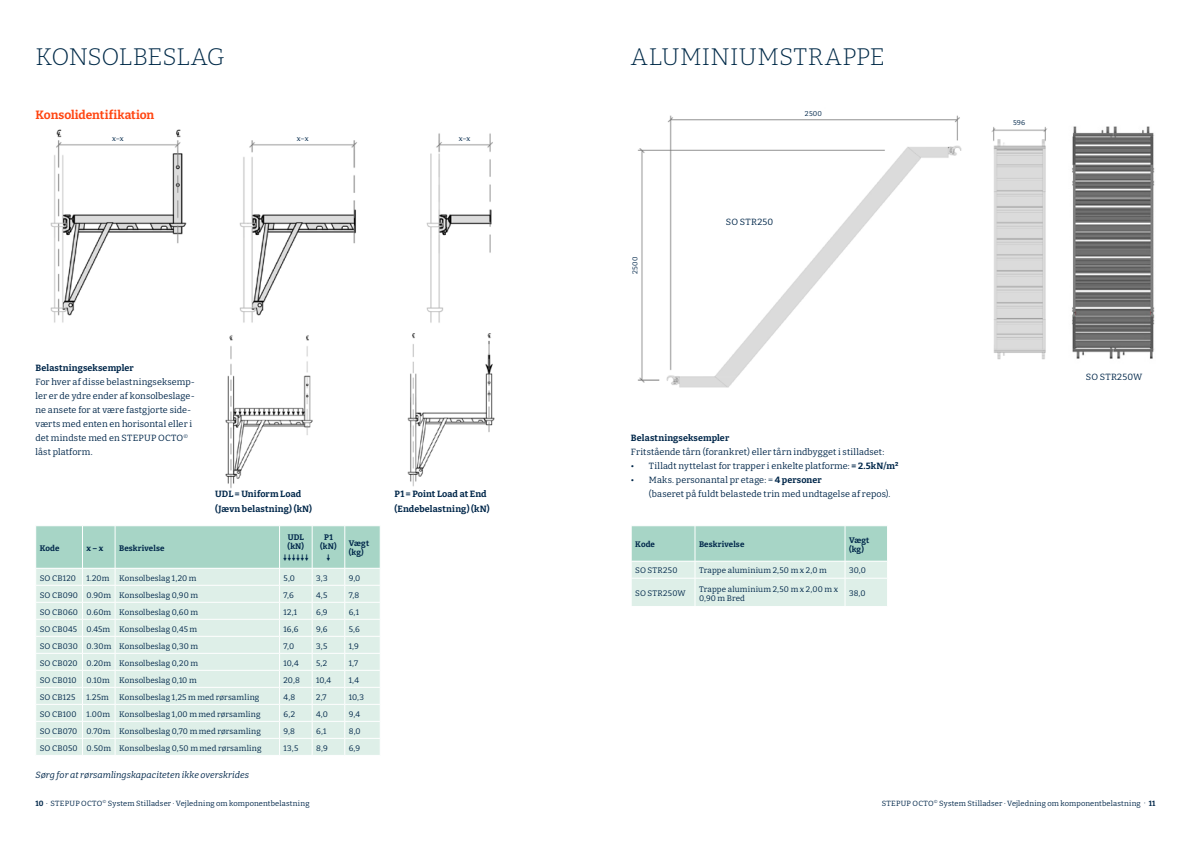
<style>
.page{position:relative;width:1191px;height:842px;background:#fff}
.page>*{position:absolute;margin:0;border:0;box-sizing:border-box;transform-origin:0 0}
.Overskrift{font:300 24px "Bitter";color:#002a48}
.Overskrift-2{font:300 24px "Bitter";letter-spacing:-.025em;color:#002a48}
.Rubrik_Niveau_3{font:700 12px "Bitter";letter-spacing:-.005em;color:#ff4612}
.Brødtekst{font:9px/14px "Bitter";letter-spacing:.01em;color:#00274a}
.Rubrik_niveau_4{font:700 9px/14px "Bitter";letter-spacing:.015em;color:#00274a}
.Brødtekst-2{font:italic 9px "Bitter";letter-spacing:.005em;color:#00274a}
.Product_code{font:9px "Bitter";letter-spacing:.02em;color:#00274a}
.Brødtekst-3{font:8px/9px "Bitter";letter-spacing:.015em;color:#00274a}
.Brødtekst-4{font:700 8px/9px "Bitter";letter-spacing:.015em;color:#00274a}
.t1{font:7.5px "Bitter";letter-spacing:.02em;color:#00274a}
.Brødtekst-5{font:7px "Bitter";letter-spacing:.025em;color:#00274a}
.s1{font-weight:700}
</style>
<div class="page">
<img style="left:50px;top:129px;width:137px;height:194px">
<img style="left:225px;top:335px;width:88px;height:153px">
<img style="left:407px;top:333px;width:88px;height:154px">
<img style="left:637px;top:115px;width:325px;height:273px">
<img style="left:991px;top:127px;width:57px;height:233px">
<img style="left:1072px;top:126px;width:83px;height:233px">
<svg style="left:631px;top:526px;width:256px;height:80px;background:#c7e4da"></svg>
<div style="left:108px;top:134px;width:21px;height:9px;background:#fff"></div>
<img style="left:239px;top:140px;width:118px;height:183px">
<div style="left:291px;top:134px;width:21px;height:9px;background:#fff"></div>
<img style="left:426px;top:133px;width:67px;height:190px">
<div style="left:455px;top:134px;width:21px;height:9px;background:#fff"></div>
<div style="left:800px;top:109px;width:27px;height:9px;background:#fff"></div>
<div style="left:1006px;top:120px;width:27px;height:9px;background:#fff"></div>
<div style="left:631px;top:253px;width:10px;height:25px;background:#fff"></div>
<svg style="left:36px;top:526px;width:344px;height:229px;background:#d6ebe3"></svg>
<p class="Overskrift-2" style="left:35px;top:41px;width:191px">KONSOLBESLAG</p>
<p class="Rubrik_Niveau_3" style="left:35px;top:108px;width:120px">Konsolidentifikation</p>
<p class="Brødtekst-5" style="left:112px;top:134px;width:13px">x–x</p>
<p class="Brødtekst-5" style="left:297px;top:134px;width:13px">x–x</p>
<p class="Brødtekst-5" style="left:459px;top:134px;width:13px">x–x</p>
<p class="Rubrik_niveau_4" style="left:35px;top:361px;width:100px">Belastningseksempler</p>
<p class="Brødtekst" style="left:35px;top:375px;width:161px">For hver af disse belastningseksemp&shy;ler er de ydre ender af konsolbeslage&shy;ne ansete for at være fastgjorte side&shy;værts med enten en horisontal eller i det mindste med en STEPUP OCTO<sup>© </sup>låst platform.</p>
<p class="Brødtekst-4" style="left:40px;top:543px;width:21px">Kode</p>
<p class="Brødtekst-4" style="left:86px;top:543px;width:18px">x – x</p>
<p class="Brødtekst-4" style="left:119px;top:543px;width:47px">Beskrivelse</p>
<p class="Rubrik_niveau_4" style="left:215px;top:487px;width:99px">UDL = Uniform Load (Jævn belastning) (kN)</p>
<p class="Rubrik_niveau_4" style="left:394px;top:487px;width:96px">P1 = Point Load at End (Endebelastning) (kN)</p>
<p class="Brødtekst-4" style="left:288px;top:533px;width:18px">UDL</p>
<p class="Brødtekst-4" style="left:288px;top:542px;width:18px">(kN)</p>
<p class="Brødtekst-4" style="left:320px;top:533px;width:18px;text-align:center">P1 (kN)</p>
<p class="Brødtekst-4" style="left:349px;top:539px;width:22px">Vægt (kg)</p>
<p class="Brødtekst-3" style="left:40px;top:573px;width:38px">SO CB120</p>
<p class="Brødtekst-3" style="left:86px;top:573px;width:25px">1.20m</p>
<p class="Brødtekst-3" style="left:119px;top:573px;width:79px">Konsolbeslag 1,20 m</p>
<p class="Brødtekst-3" style="left:283px;top:573px;width:13px">5,0</p>
<p class="Brødtekst-3" style="left:316px;top:573px;width:13px">3,3</p>
<p class="Brødtekst-3" style="left:349px;top:573px;width:13px">9,0</p>
<p class="Brødtekst-3" style="left:40px;top:590px;width:40px">SO CB090</p>
<p class="Brødtekst-3" style="left:86px;top:590px;width:26px">0.90m</p>
<p class="Brødtekst-3" style="left:119px;top:590px;width:80px">Konsolbeslag 0,90 m</p>
<p class="Brødtekst-3" style="left:283px;top:590px;width:12px">7,6</p>
<p class="Brødtekst-3" style="left:316px;top:590px;width:13px">4,5</p>
<p class="Brødtekst-3" style="left:349px;top:590px;width:12px">7,8</p>
<p class="Brødtekst-3" style="left:40px;top:607px;width:40px">SO CB060</p>
<p class="Brødtekst-3" style="left:86px;top:607px;width:26px">0.60m</p>
<p class="Brødtekst-3" style="left:119px;top:607px;width:81px">Konsolbeslag 0,60 m</p>
<p class="Brødtekst-3" style="left:283px;top:607px;width:15px">12,1</p>
<p class="Brødtekst-3" style="left:316px;top:607px;width:13px">6,9</p>
<p class="Brødtekst-3" style="left:349px;top:607px;width:12px">6,1</p>
<p class="Brødtekst-3" style="left:40px;top:624px;width:39px">SO CB045</p>
<p class="Brødtekst-3" style="left:86px;top:624px;width:25px">0.45m</p>
<p class="Brødtekst-3" style="left:119px;top:624px;width:80px">Konsolbeslag 0,45 m</p>
<p class="Brødtekst-3" style="left:283px;top:624px;width:16px">16,6</p>
<p class="Brødtekst-3" style="left:316px;top:624px;width:13px">9,6</p>
<p class="Brødtekst-3" style="left:349px;top:624px;width:13px">5,6</p>
<p class="Brødtekst-3" style="left:40px;top:641px;width:40px">SO CB030</p>
<p class="Brødtekst-3" style="left:86px;top:641px;width:26px">0.30m</p>
<p class="Brødtekst-3" style="left:119px;top:641px;width:81px">Konsolbeslag 0,30 m</p>
<p class="Brødtekst-3" style="left:283px;top:641px;width:12px">7,0</p>
<p class="Brødtekst-3" style="left:316px;top:641px;width:13px">3,5</p>
<p class="Brødtekst-3" style="left:349px;top:641px;width:12px">1,9</p>
<p class="Brødtekst-3" style="left:40px;top:658px;width:39px">SO CB020</p>
<p class="Brødtekst-3" style="left:86px;top:658px;width:26px">0.20m</p>
<p class="Brødtekst-3" style="left:119px;top:658px;width:80px">Konsolbeslag 0,20 m</p>
<p class="Brødtekst-3" style="left:283px;top:658px;width:17px">10,4</p>
<p class="Brødtekst-3" style="left:316px;top:658px;width:13px">5,2</p>
<p class="Brødtekst-3" style="left:349px;top:658px;width:11px">1,7</p>
<p class="Brødtekst-3" style="left:40px;top:675px;width:38px">SO CB010</p>
<p class="Brødtekst-3" style="left:86px;top:675px;width:25px">0.10m</p>
<p class="Brødtekst-3" style="left:119px;top:675px;width:79px">Konsolbeslag 0,10 m</p>
<p class="Brødtekst-3" style="left:283px;top:675px;width:18px">20,8</p>
<p class="Brødtekst-3" style="left:316px;top:675px;width:17px">10,4</p>
<p class="Brødtekst-3" style="left:349px;top:675px;width:12px">1,4</p>
<p class="Brødtekst-3" style="left:40px;top:692px;width:37px">SO CB125</p>
<p class="Brødtekst-3" style="left:86px;top:692px;width:24px">1.25m</p>
<p class="Brødtekst-3" style="left:119px;top:692px;width:142px">Konsolbeslag 1,25 m med rørsamling</p>
<p class="Brødtekst-3" style="left:283px;top:692px;width:13px">4,8</p>
<p class="Brødtekst-3" style="left:316px;top:692px;width:12px">2,7</p>
<p class="Brødtekst-3" style="left:349px;top:692px;width:17px">10,3</p>
<p class="Brødtekst-3" style="left:40px;top:709px;width:38px">SO CB100</p>
<p class="Brødtekst-3" style="left:86px;top:709px;width:25px">1.00m</p>
<p class="Brødtekst-3" style="left:119px;top:709px;width:143px">Konsolbeslag 1,00 m med rørsamling</p>
<p class="Brødtekst-3" style="left:283px;top:709px;width:13px">6,2</p>
<p class="Brødtekst-3" style="left:316px;top:709px;width:13px">4,0</p>
<p class="Brødtekst-3" style="left:349px;top:709px;width:13px">9,4</p>
<p class="Brødtekst-3" style="left:40px;top:726px;width:39px">SO CB070</p>
<p class="Brødtekst-3" style="left:86px;top:726px;width:25px">0.70m</p>
<p class="Brødtekst-3" style="left:119px;top:726px;width:143px">Konsolbeslag 0,70 m med rørsamling</p>
<p class="Brødtekst-3" style="left:283px;top:726px;width:13px">9,8</p>
<p class="Brødtekst-3" style="left:316px;top:726px;width:12px">6,1</p>
<p class="Brødtekst-3" style="left:349px;top:726px;width:13px">8,0</p>
<p class="Brødtekst-3" style="left:40px;top:743px;width:39px">SO CB050</p>
<p class="Brødtekst-3" style="left:86px;top:743px;width:26px">0.50m</p>
<p class="Brødtekst-3" style="left:119px;top:743px;width:144px">Konsolbeslag 0,50 m med rørsamling</p>
<p class="Brødtekst-3" style="left:283px;top:743px;width:16px">13,5</p>
<p class="Brødtekst-3" style="left:316px;top:743px;width:13px">8,9</p>
<p class="Brødtekst-3" style="left:349px;top:743px;width:13px">6,9</p>
<p class="Brødtekst-2" style="left:35px;top:769px;width:215px">Sørg for at rørsamlingskapaciteten ikke overskrides</p>
<p class="Overskrift" style="left:631px;top:41px;width:255px">ALUMINIUMSTRAPPE</p>
<p class="Brødtekst-5" style="left:630px;top:274px;width:19px;rotate:-90deg">2500</p>
<p class="Brødtekst-5" style="left:805px;top:109px;width:19px">2500</p>
<p class="Product_code" style="left:726px;top:216px;width:49px">SO STR250</p>
<p class="Rubrik_niveau_4" style="left:631px;top:431px;width:100px">Belastningseksempler</p>
<p class="Brødtekst" style="left:631px;top:445px;width:255px">Fritstående tårn (forankret) eller tårn indbygget i stilladset:</p>
<p class="Brødtekst" style="left:631px;top:459px;width:269px">• Tilladt nyttelast for trapper i enkelte platforme: <span class="s1">= 2.5kN/m²</span></p>
<p class="Brødtekst" style="left:649px;top:473px;width:243px;text-indent:-18px">• Maks. personantal pr etage: = <span class="s1">4 personer<br></span>(baseret på fuldt belastede trin med undtagelse af repos).</p>
<p class="Brødtekst-4" style="left:635px;top:540px;width:21px">Kode</p>
<p class="Brødtekst-4" style="left:699px;top:540px;width:47px">Beskrivelse</p>
<p class="Brødtekst-4" style="left:849px;top:535px;width:22px">Vægt (kg)</p>
<p class="Brødtekst-3" style="left:635px;top:566px;width:44px">SO STR250</p>
<p class="Brødtekst-3" style="left:699px;top:566px;width:129px">Trappe aluminium 2,50 m x 2,0 m</p>
<p class="Brødtekst-3" style="left:849px;top:566px;width:18px">30,0</p>
<p class="Brødtekst-3" style="left:635px;top:589px;width:52px">SO STR250W</p>
<p class="Brødtekst-3" style="left:699px;top:584px;width:141px">Trappe aluminium 2,50 m x 2,00 m x<br>0,90 m Bred</p>
<p class="Brødtekst-3" style="left:849px;top:589px;width:18px">38,0</p>
<p class="Brødtekst-5" style="left:1013px;top:118px;width:14px">596</p>
<p class="Product_code" style="left:1086px;top:371px;width:58px">SO STR250W</p>
<p class="t1" style="left:35px;top:798px;width:276px"><span class="s1">10</span> · STEPUP OCTO<sup>©</sup> System Stilladser · Vejledning om komponentbelastning</p>
<p class="t1" style="left:881px;top:798px;width:275px">STEPUP OCTO<sup>©</sup> System Stilladser · Vejledning om komponentbelastning · <span class="s1">11</span></p>
</div>
